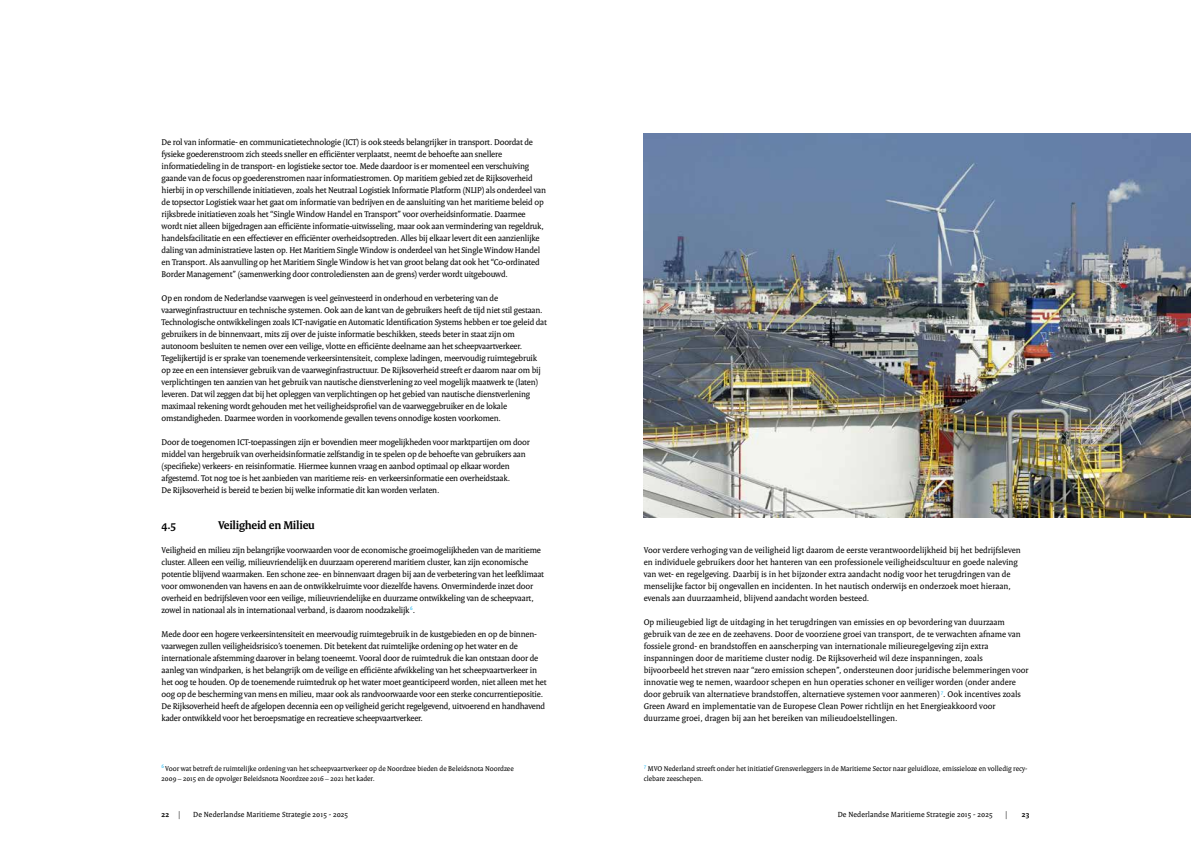
<style>
.page{position:relative;width:1191px;height:842px;background:#fff}
.page>*{position:absolute;margin:0;border:0;box-sizing:border-box;transform-origin:0 0}
.t1{font:700 12px "Rijksoverheid Serif";letter-spacing:-.02em;color:#000}
.t2{font:9px/12px "Rijksoverheid Serif";letter-spacing:-.02em;color:#000}
.t3{font:9px/12px "Rijksoverheid Serif";color:#000}
.t4{font:8px "Rijksoverheid Serif";letter-spacing:.01em;color:#000}
.t5{font:700 8px "Rijksoverheid Serif";color:#000}
.t6{font:7.5px/10px "Rijksoverheid Serif";color:#000}
.s1{font-weight:400}
</style>
<div class="page">
<img style="left:643px;top:133px;width:548px;height:384px">
<p class="t2" style="left:162px;top:136px;width:386px">De rol van informatie- en communicatietechnologie (ICT) is ook steeds belangrijker in transport. Doordat de fysieke goederenstroom zich steeds sneller en efficiënter verplaatst, neemt de behoefte aan snellere informatiedeling in de transport- en logistieke sector toe. Mede daardoor is er momenteel een verschuiving gaande van de focus op goederenstromen naar informatiestromen. Op maritiem gebied zet de Rijksoverheid hierbij in op verschillende initiatieven, zoals het Neutraal Logistiek Informatie Platform (NLIP) als onderdeel van de topsector Logistiek waar het gaat om informatie van bedrijven en de aansluiting van het maritieme beleid op rijksbrede initiatieven zoals het “Single Window Handel en Transport” voor overheidsinformatie. Daarmee wordt niet alleen bijgedragen aan efficiënte informatie-uitwisseling, maar ook aan vermindering van regeldruk, handelsfacilitatie en een effectiever en efficiënter overheidsoptreden. Alles bij elkaar levert dit een aanzienlijke daling van administratieve lasten op. Het Maritiem Single Window is onderdeel van het Single Window Handel en Transport. Als aanvulling op het Maritiem Single Window is het van groot belang dat ook het “Co-ordinated Border Management” (samenwerking door controlediensten aan de grens) verder wordt uitgebouwd.</p>
<p class="t2" style="left:162px;top:292px;width:387px">Op en rondom de Nederlandse vaarwegen is veel geïnvesteerd in onderhoud en verbetering van de vaarweginfrastructuur en technische systemen. Ook aan de kant van de gebruikers heeft de tijd niet stil gestaan.<br>Technologische ontwikkelingen zoals ICT-navigatie en Automatic Identification Systems hebben er toe geleid dat gebruikers in de binnenvaart, mits zij over de juiste informatie beschikken, steeds beter in staat zijn om autonoom besluiten te nemen over een veilige, vlotte en efficiënte deelname aan het scheepvaartverkeer.<br>Tegelijkertijd is er sprake van toenemende verkeersintensiteit, complexe ladingen, meervoudig ruimtegebruik op zee en een intensiever gebruik van de vaarweginfrastructuur. De Rijksoverheid streeft er daarom naar om bij verplichtingen ten aanzien van het gebruik van nautische dienstverlening zo veel mogelijk maatwerk te (laten) leveren. Dat wil zeggen dat bij het opleggen van verplichtingen op het gebied van nautische dienstverlening maximaal rekening wordt gehouden met het veiligheidsprofiel van de vaarweggebruiker en de lokale omstandigheden. Daarmee worden in voorkomende gevallen tevens onnodige kosten voorkomen.</p>
<p class="t2" style="left:162px;top:436px;width:369px">Door de toegenomen ICT-toepassingen zijn er bovendien meer mogelijkheden voor marktpartijen om door middel van hergebruik van overheidsinformatie zelfstandig in te spelen op de behoefte van gebruikers aan (specifieke) verkeers- en reisinformatie. Hiermee kunnen vraag en aanbod optimaal op elkaar worden afgestemd. Tot nog toe is het aanbieden van maritieme reis- en verkeersinformatie een overheidstaak.<br>De Rijksoverheid is bereid te bezien bij welke informatie dit kan worden verlaten.</p>
<h1 class="t1" style="left:162px;top:518px;width:16px">4.5</h1>
<h1 class="t1" style="left:218px;top:518px;width:98px">Veiligheid en Milieu</h1>
<p class="t2" style="left:162px;top:544px;width:384px">Veiligheid en milieu zijn belangrijke voorwaarden voor de economische groeimogelijkheden van de maritieme cluster. Alleen een veilig, milieuvriendelijk en duurzaam opererend maritiem cluster, kan zijn economische potentie blijvend waarmaken. Een schone zee- en binnenvaart dragen bij aan de verbetering van het leefklimaat voor omwonenden van havens en aan de ontwikkelruimte voor diezelfde havens. Onverminderde inzet door overheid en bedrijfsleven voor een veilige, milieuvriendelijke en duurzame ontwikkeling van de scheepvaart, zowel in nationaal als in internationaal verband, is daarom noodzakelijk <sup>6</sup>.</p>
<p class="t2" style="left:162px;top:628px;width:386px">Mede door een hogere verkeersintensiteit en meervoudig ruimtegebruik in de kustgebieden en op de binnen&shy;vaarwegen zullen veiligheidsrisico’s toenemen. Dit betekent dat ruimtelijke ordening op het water en de internationale afstemming daarover in belang toeneemt. Vooral door de ruimtedruk die kan ontstaan door de aanleg van windparken, is het belangrijk om de veilige en efficiënte afwikkeling van het scheepvaartverkeer in het oog te houden. Op de toenemende ruimtedruk op het water moet geanticipeerd worden, niet alleen met het oog op de bescherming van mens en milieu, maar ook als randvoorwaarde voor een sterke concurrentiepositie.<br>De Rijksoverheid heeft de afgelopen decennia een op veiligheid gericht regelgevend, uitvoerend en handhavend kader ontwikkeld voor het beroepsmatige en recreatieve scheepvaartverkeer.</p>
<p class="t6" style="left:162px;top:764px;width:353px"><sup>6</sup> Voor wat betreft de ruimtelijke ordening van het scheepvaartverkeer op de Noordzee bieden de Beleidsnota Noordzee<br>2009 – 2015 en de opvolger Beleidsnota Noordzee 2016 – 2021 het kader.</p>
<p class="t3" style="left:643px;top:544px;width:378px">Voor verdere verhoging van de veiligheid ligt daarom de eerste verantwoordelijkheid bij het bedrijfsleven en individuele gebruikers door het hanteren van een professionele veiligheidscultuur en goede naleving van wet- en regelgeving. Daarbij is in het bijzonder extra aandacht nodig voor het terugdringen van de menselijke factor bij ongevallen en incidenten. In het nautisch onderwijs en onderzoek moet hieraan, evenals aan duurzaamheid, blijvend aandacht worden besteed.</p>
<p class="t3" style="left:643px;top:616px;width:386px">Op milieugebied ligt de uitdaging in het terugdringen van emissies en op bevordering van duurzaam gebruik van de zee en de zeehavens. Door de voorziene groei van transport, de te verwachten afname van fossiele grond- en brandstoffen en aanscherping van internationale milieuregelgeving zijn extra inspanningen door de maritieme cluster nodig. De Rijksoverheid wil deze inspanningen, zoals bijvoorbeeld het streven naar “zero emission schepen”, ondersteunen door juridische belemmeringen voor innovatie weg te nemen, waardoor schepen en hun operaties schoner en veiliger worden (onder andere door gebruik van alternatieve brandstoffen, alternatieve systemen voor aanmeren) <sup>7</sup>. Ook incentives zoals Green Award en implementatie van de Europese Clean Power richtlijn en het Energieakkoord voor duurzame groei, dragen bij aan het bereiken van milieudoelstellingen.</p>
<p class="t6" style="left:643px;top:764px;width:385px"><sup>7</sup> MVO Nederland streeft onder het initiatief Grensverleggers in de Maritieme Sector naar geluidloze, emissieloze en volledig recy&shy;clebare zeeschepen.</p>
<p class="t5" style="left:162px;top:810px;width:20px">22 <span class="s1">|</span></p>
<p class="t4" style="left:193px;top:810px;width:156px">De Nederlandse Maritieme Strategie 2015 - 2025</p>
<p class="t4" style="left:837px;top:810px;width:156px">De Nederlandse Maritieme Strategie 2015 - 2025</p>
<p class="t4" style="left:1005px;top:810px;width:4px">|</p>
<p class="t5" style="left:1022px;top:810px;width:9px">23</p>
</div>
